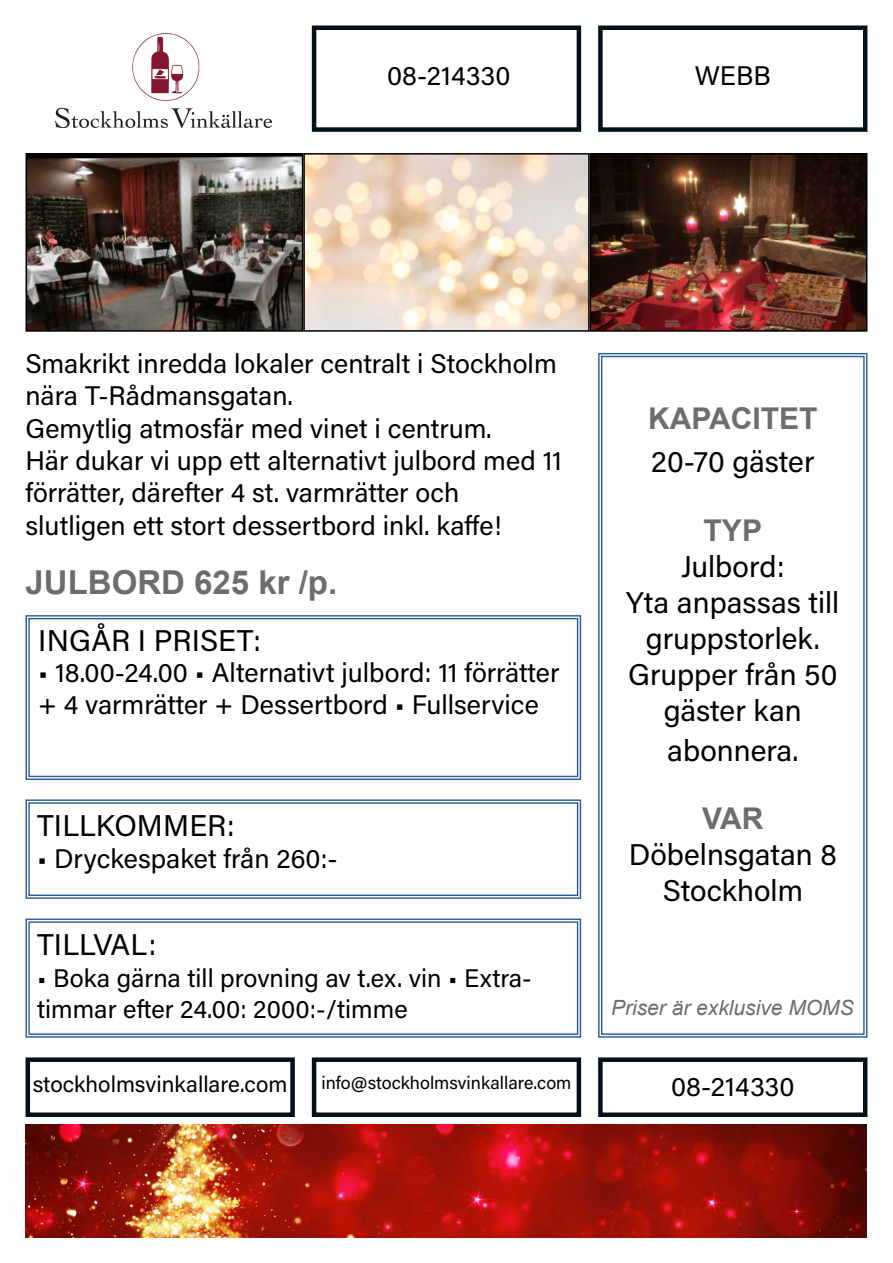
<style>
.page{position:relative;width:893px;height:1263px;background:#fff}
.page>*{position:absolute;margin:0;border:0;box-sizing:border-box;transform-origin:0 0}
.t1{font:700 33px "Arial";color:#6d6d6c}
.t2{font:30px/36px "Acumin Variable Concept";color:#000;text-align:center}
.t3{font:700 30px "Arial";color:#6d6d6c}
.t4{font:27px/32.4px "Acumin Variable Concept";color:#000}
.t5{font:25.5px/31.5px "Acumin Variable Concept";color:#000}
.t6{font:22.5px "Acumin Variable Concept";color:#000}
.t7{font:italic 21px "Arial";color:#6d6d6c}
.t8{font:18px "Acumin Variable Concept";color:#000}
</style>
<div class="page">
<svg style="left:25px;top:918px;width:557px;height:120px"></svg>
<div style="left:28px;top:921px;width:550px;height:114px;border:1px solid #275b9b"></div>
<img style="left:55px;top:33px;width:217px;height:95px">
<div style="left:312px;top:26px;width:269px;height:106px;border:4px solid #011319"></div>
<div style="left:598px;top:26px;width:269px;height:106px;border:4px solid #011319"></div>
<img style="left:29px;top:156px;width:835px;height:173px">
<div style="left:26px;top:153px;width:277px;height:179px;border:2px solid #000"></div>
<div style="left:303px;top:153px;width:287px;height:179px;border:2px solid #000"></div>
<div style="left:590px;top:153px;width:277px;height:179px;border:2px solid #000"></div>
<svg style="left:598px;top:353px;width:270px;height:685px"></svg>
<div style="left:601px;top:356px;width:264px;height:679px;border:1px solid #275b9b"></div>
<div style="left:598px;top:1057px;width:269px;height:60px;border:4px solid #011319"></div>
<div style="left:312px;top:1057px;width:269px;height:60px;border:4px solid #011319"></div>
<div style="left:26px;top:1057px;width:269px;height:60px;border:4px solid #011319"></div>
<img style="left:26px;top:1124px;width:841px;height:113px">
<svg style="left:25px;top:615px;width:557px;height:165px"></svg>
<div style="left:28px;top:618px;width:550px;height:159px;border:1px solid #275b9b"></div>
<svg style="left:25px;top:799px;width:557px;height:100px"></svg>
<div style="left:28px;top:802px;width:550px;height:94px;border:1px solid #275b9b"></div>
<p class="t4" style="left:387px;top:58px;width:125px">08-214330</p>
<p class="t4" style="left:695px;top:58px;width:78px">WEBB</p>
<p class="t4" style="left:26px;top:346px;width:538px">Smakrikt inredda lokaler centralt i Stockholm nära T-Rådmansgatan.<br>Gemytlig atmosfär med vinet i centrum.<br>Här dukar vi upp ett alternativt julbord med 11 förrätter, därefter 4 st. varmrätter och slutligen ett stort dessertbord inkl. kaffe!</p>
<p class="t1" style="left:26px;top:561px;width:313px">JULBORD 625 kr /p.</p>
<p class="t2" style="left:38px;top:621px;width:224px">INGÅR I PRISET:</p>
<p class="t4" style="left:38px;top:656px;width:523px;line-height:31.5px">• 18.00-24.00 • Alternativt julbord: 11 förrätter + 4 varmrätter + Dessertbord • Fullservice</p>
<p class="t2" style="left:37px;top:807px;width:199px">TILLKOMMER:</p>
<p class="t4" style="left:37px;top:841px;width:302px">• Dryckespaket från 260:-</p>
<p class="t2" style="left:37px;top:926px;width:120px">TILLVAL:</p>
<p class="t5" style="left:37px;top:961px;width:496px">• Boka gärna till provning av t.ex. vin • Extra&shy;timmar efter 24.00: 2000:-/timme</p>
<p class="t3" style="left:648px;top:399px;width:171px">KAPACITET</p>
<p class="t2" style="left:651px;top:443px;width:165px">20-70 gäster</p>
<p class="t3" style="left:704px;top:511px;width:60px">TYP</p>
<p class="t2" style="left:626px;top:547px;width:215px">Julbord:<br>Yta anpassas till gruppstorlek.<br>Grupper från 50 gäster kan</p>
<p class="t2" style="left:667px;top:731px;width:133px">abonnera.</p>
<p class="t3" style="left:702px;top:799px;width:63px">VAR</p>
<p class="t2" style="left:629px;top:836px;width:210px">Döbelnsgatan 8<br>Stockholm</p>
<p class="t7" style="left:611px;top:994px;width:244px">Priser är exklusive MOMS</p>
<p class="t6" style="left:33px;top:1069px;width:256px">stockholmsvinkallare.com</p>
<p class="t8" style="left:321px;top:1070px;width:252px">info@stockholmsvinkallare.com</p>
<p class="t4" style="left:671px;top:1069px;width:125px">08-214330</p>
</div>
